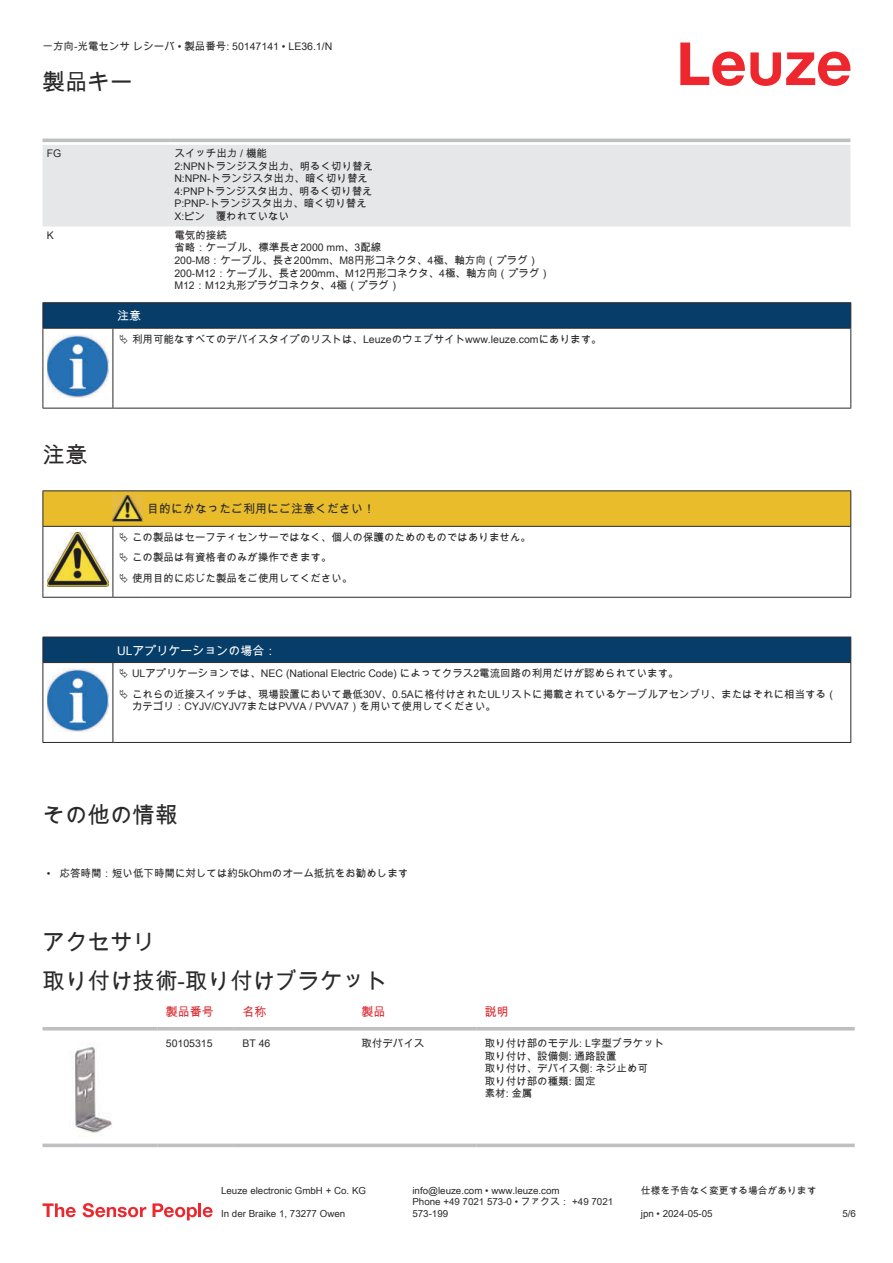
<style>
.page{position:relative;width:893px;height:1263px;background:#fff}
.page>*{position:absolute;margin:0;border:0;box-sizing:border-box;transform-origin:0 0}
.t1{font:22.5px/38.7px "Arial Unicode MS";color:#2b292a}
.t2{font:12px "Arial Unicode MS";color:#2b292a}
.t3{font:12px "Arial Unicode MS";color:#fff}
.t4{font:12px "Arial Unicode MS";color:#db2a30}
.t5{font:10.5px/12.6px "Arial Unicode MS";color:#2b292a}
.t6{font:9.75px/11.7px "Arial Unicode MS";color:#2b292a}
</style>
<div class="page">
<svg style="left:680px;top:43px;width:170px;height:43px"></svg>
<svg style="left:43px;top:138px;width:807px;height:1px"></svg>
<div style="left:43px;top:145px;width:807px;height:82px;background:#e6e7e9"></div>
<hr style="left:43px;top:139px;width:127px;height:3px;background:#bdbfc1">
<hr style="left:170px;top:139px;width:680px;height:3px;background:#bdbfc1">
<svg style="left:43px;top:1030px;width:812px;height:118px"></svg>
<hr style="left:43px;top:1027px;width:114px;height:3px;background:#bdbfc1">
<hr style="left:157px;top:1027px;width:77px;height:3px;background:#bdbfc1">
<hr style="left:234px;top:1027px;width:119px;height:3px;background:#bdbfc1">
<hr style="left:353px;top:1027px;width:123px;height:3px;background:#bdbfc1">
<hr style="left:476px;top:1027px;width:379px;height:3px;background:#bdbfc1">
<svg style="left:43px;top:1143px;width:114px;height:4px"></svg>
<svg style="left:157px;top:1143px;width:77px;height:4px"></svg>
<svg style="left:234px;top:1143px;width:119px;height:4px"></svg>
<svg style="left:353px;top:1143px;width:123px;height:4px"></svg>
<svg style="left:476px;top:1143px;width:379px;height:4px;background:#c6c8ca"></svg>
<img style="left:61px;top:1035px;width:61px;height:106px">
<svg style="left:43px;top:1203px;width:33px;height:14px"></svg>
<svg style="left:83px;top:1203px;width:63px;height:14px"></svg>
<svg style="left:153px;top:1203px;width:44px;height:17px"></svg>
<hr style="left:198px;top:1203px;width:3px;height:14px;background:#ed272d">
<svg style="left:203px;top:1207px;width:10px;height:10px"></svg>
<svg style="left:44px;top:329px;width:806px;height:79px"></svg>
<hr style="left:43px;top:302px;width:70px;height:1px;background:#2b292a">
<hr style="left:43px;top:328px;width:70px;height:1px;background:#2b292a">
<hr style="left:113px;top:302px;width:738px;height:1px;background:#2b292a">
<svg style="left:43px;top:303px;width:808px;height:25px;background:#063c67"></svg>
<hr style="left:113px;top:328px;width:738px;height:1px;background:#2b292a">
<hr style="left:43px;top:329px;width:1px;height:75px;background:#2b292a">
<hr style="left:113px;top:329px;width:1px;height:75px;background:#2b292a">
<hr style="left:850px;top:329px;width:1px;height:75px;background:#2b292a">
<hr style="left:43px;top:408px;width:70px;height:1px;background:#2b292a">
<hr style="left:113px;top:408px;width:738px;height:1px;background:#2b292a">
<img style="left:47px;top:335px;width:61px;height:62px">
<div style="left:115px;top:329px;width:734px;height:20px;background:#fff"></div>
<hr style="left:43px;top:490px;width:70px;height:1px;background:#2b292a">
<hr style="left:113px;top:490px;width:30px;height:1px;background:#2b292a">
<hr style="left:143px;top:490px;width:708px;height:1px;background:#2b292a">
<hr style="left:43px;top:597px;width:70px;height:1px;background:#2b292a">
<hr style="left:113px;top:597px;width:30px;height:1px;background:#2b292a">
<hr style="left:143px;top:597px;width:708px;height:1px;background:#2b292a">
<hr style="left:43px;top:663px;width:1px;height:75px;background:#2b292a">
<hr style="left:113px;top:663px;width:1px;height:75px;background:#2b292a">
<hr style="left:850px;top:663px;width:1px;height:75px;background:#2b292a">
<hr style="left:43px;top:742px;width:70px;height:1px;background:#2b292a">
<hr style="left:113px;top:742px;width:738px;height:1px;background:#2b292a">
<img style="left:47px;top:717px;width:58px;height:15px">
<svg style="left:43px;top:491px;width:808px;height:106px"></svg>
<svg style="left:43px;top:637px;width:808px;height:80px"></svg>
<p class="t5" style="left:43px;top:40px;width:291px">一方向-光電センサ レシーバ • 製品番号: 50147141 • LE36.1/N</p>
<h1 class="t1" style="left:43px;top:62px;width:91px">製品キー</h1>
<p class="t5" style="left:47px;top:147px;width:16px">FG</p>
<p class="t5" style="left:174px;top:147px;width:200px">スイッチ出力 / 機能<br>2:NPNトランジスタ出力、明るく切り替え<br>N:NPN-トランジスタ出力、暗く切り替え<br>4:PNPトランジスタ出力、明るく切り替え<br>P:PNP-トランジスタ出力、暗く切り替え<br>X:ピン　覆われていない</p>
<p class="t5" style="left:47px;top:228px;width:9px">K</p>
<p class="t5" style="left:174px;top:228px;width:377px">電気的接続<br>省略：ケーブル、標準長さ2000 mm、3配線<br>200-M8：ケーブル、長さ200mm、M8円形コネクタ、4極、軸方向（プラグ）<br>200-M12：ケーブル、長さ200mm、M12円形コネクタ、4極、軸方向（プラグ）<br>M12：M12丸形プラグコネクタ、4極（プラグ）</p>
<p class="t3" style="left:117px;top:307px;width:25px">注意</p>
<p class="t5" style="left:132px;top:333px;width:471px">利用可能なすべてのデバイスタイプのリストは、Leuzeのウェブサイトwww.leuze.comにあります。</p>
<h1 class="t1" style="left:43px;top:435px;width:46px">注意</h1>
<p class="t2" style="left:147px;top:500px;width:229px">目的にかなったご利用にご注意ください！</p>
<p class="t5" style="left:132px;top:527px;width:400px;line-height:20.2px">この製品はセーフティセンサーではなく、個人の保護のためのものではありません。この製品は有資格者のみが操作できます。<br>使用目的に応じた製品をご使用してください。</p>
<p class="t3" style="left:117px;top:642px;width:161px">ULアプリケーションの場合：</p>
<p class="t5" style="left:132px;top:663px;width:706px;line-height:20.2px">ULアプリケーションでは、NEC (National Electric Code) によってクラス2電流回路の利用だけが認められています。<br>これらの近接スイッチは、現場設置において最低30V、0.5Aに格付けされたULリストに掲載されているケーブルアセンブリ、またはそれに相当する（</p>
<p class="t5" style="left:132px;top:700px;width:366px">カテゴリ：CYJV/CYJV7またはPVVA / PVVA7）を用いて使用してください。</p>
<h1 class="t1" style="left:43px;top:795px;width:136px">その他の情報</h1>
<p class="t5" style="left:47px;top:867px;width:363px">• 応答時間：短い低下時間に対しては約5kOhmのオーム抵抗をお勧めします</p>
<h1 class="t1" style="left:43px;top:922px;width:346px">アクセサリ<br>取り付け技術-取り付けブラケット</h1>
<p class="t4" style="left:166px;top:1003px;width:49px">製品番号</p>
<p class="t4" style="left:242px;top:1003px;width:25px">名称</p>
<p class="t4" style="left:361px;top:1003px;width:25px">製品</p>
<p class="t4" style="left:485px;top:1003px;width:25px">説明</p>
<p class="t5" style="left:166px;top:1037px;width:48px">50105315</p>
<p class="t5" style="left:242px;top:1037px;width:30px">BT 46</p>
<p class="t5" style="left:361px;top:1037px;width:64px">取付デバイス</p>
<p class="t5" style="left:485px;top:1037px;width:181px">取り付け部のモデル: L字型ブラケット取り付け、設備側: 通路設置<br>取り付け、デバイス側: ネジ止め可<br>取り付け部の種類: 固定<br>素材: 金属</p>
<p class="t6" style="left:221px;top:1184px;width:146px">Leuze electronic GmbH + Co. KG</p>
<p class="t6" style="left:412px;top:1184px;width:149px">info@leuze.com • www.leuze.com</p>
<p class="t6" style="left:641px;top:1184px;width:177px">仕様を予告なく変更する場合があります</p>
<p class="t6" style="left:221px;top:1207px;width:126px">In der Braike 1, 73277 Owen</p>
<p class="t6" style="left:412px;top:1196px;width:202px">Phone +49 7021 573-0 • ファクス： +49 7021<br>573-199</p>
<p class="t6" style="left:641px;top:1207px;width:73px">jpn • 2024-05-05</p>
<p class="t6" style="left:842px;top:1207px;width:15px">5/6</p>
</div>
